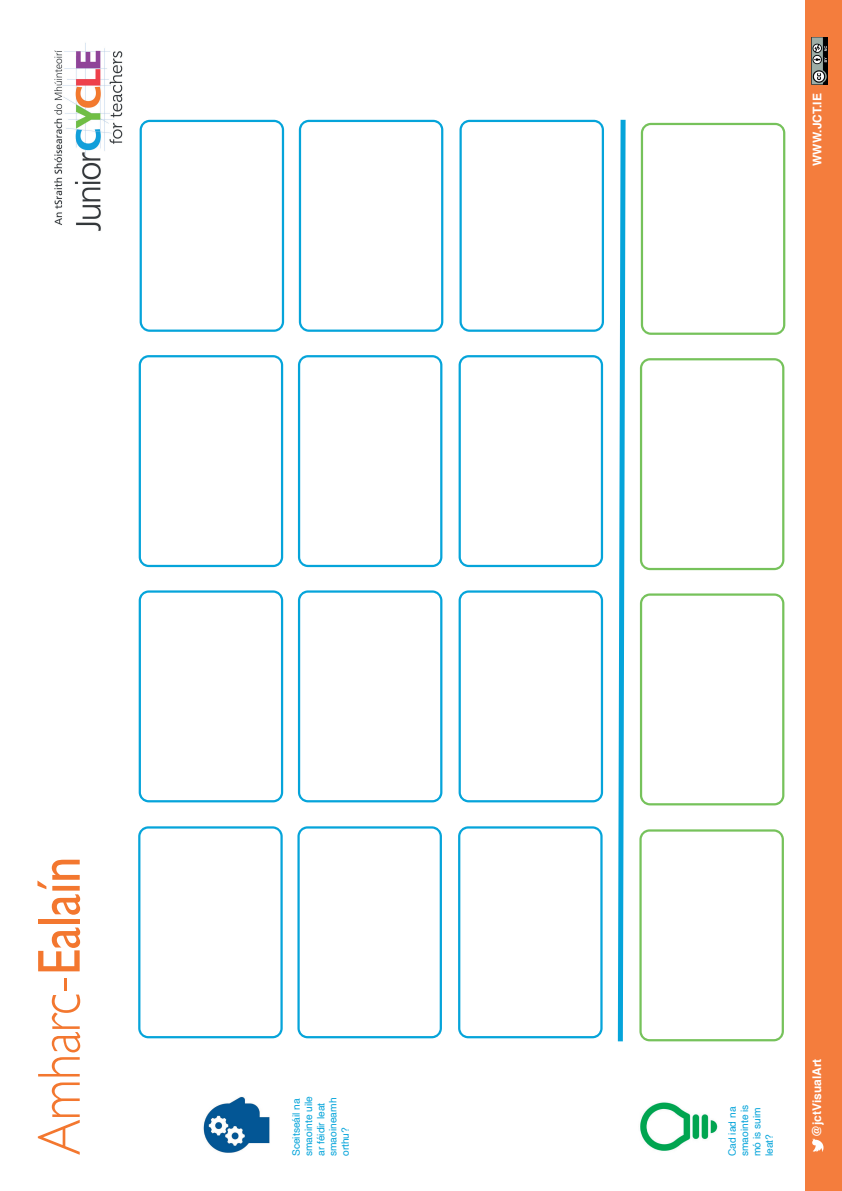
<style>
.page{position:relative;width:842px;height:1191px;background:#fff}
.page>*{position:absolute;margin:0;border:0;box-sizing:border-box;transform-origin:0 0}
.t1{font:300 61px "Gill Sans";letter-spacing:-.01em;color:#f3772f;scale:.87 1}
.t2{font:700 12px "Helvetica";color:#fff}
.t3{font:10.2px/12.2px "Helvetica";color:#05a4da}
.s1{font-weight:400}
</style>
<div class="page">
<svg style="left:139px;top:355px;width:144px;height:212px"></svg>
<svg style="left:298px;top:355px;width:144px;height:212px"></svg>
<svg style="left:459px;top:355px;width:144px;height:212px"></svg>
<svg style="left:138px;top:826px;width:145px;height:212px"></svg>
<svg style="left:297px;top:826px;width:145px;height:212px"></svg>
<svg style="left:458px;top:826px;width:145px;height:212px"></svg>
<svg style="left:139px;top:590px;width:144px;height:212px"></svg>
<svg style="left:298px;top:590px;width:144px;height:212px"></svg>
<svg style="left:459px;top:590px;width:144px;height:212px"></svg>
<svg style="left:140px;top:120px;width:144px;height:212px"></svg>
<svg style="left:299px;top:120px;width:144px;height:212px"></svg>
<svg style="left:459px;top:120px;width:145px;height:212px"></svg>
<svg style="left:618px;top:120px;width:8px;height:921px"></svg>
<img style="left:203px;top:1097px;width:67px;height:56px">
<img style="left:640px;top:1102px;width:78px;height:49px">
<svg style="left:640px;top:358px;width:144px;height:212px"></svg>
<svg style="left:639px;top:829px;width:145px;height:212px"></svg>
<svg style="left:640px;top:593px;width:144px;height:212px"></svg>
<svg style="left:641px;top:123px;width:144px;height:212px"></svg>
<img style="left:54px;top:43px;width:69px;height:188px">
<div style="left:806px;top:0;width:36px;height:1191px;background:#f47d3d"></div>
<img style="left:811px;top:37px;width:17px;height:47px">
<svg style="left:812px;top:1138px;width:11px;height:14px"></svg>
<p class="t2" style="left:808px;top:166px;width:74px;rotate:-90deg">WWW.JCT.IE</p>
<h1 class="t1" style="left:12px;top:1155px;width:344px;rotate:-90deg">Amharc-<span class="s1">Ealaín</span></h1>
<p class="t3" style="left:290px;top:1156px;width:62px;rotate:-90deg">Sceitseáil na smaointe uile ar féidir leat smaoineamh orthu?</p>
<p class="t3" style="left:726px;top:1156px;width:53px;rotate:-90deg">Cad iad na smaointe is mó is suim leat?</p>
<p class="t2" style="left:807px;top:1136px;width:80px;rotate:-90deg">@jctVisualArt</p>
</div>
